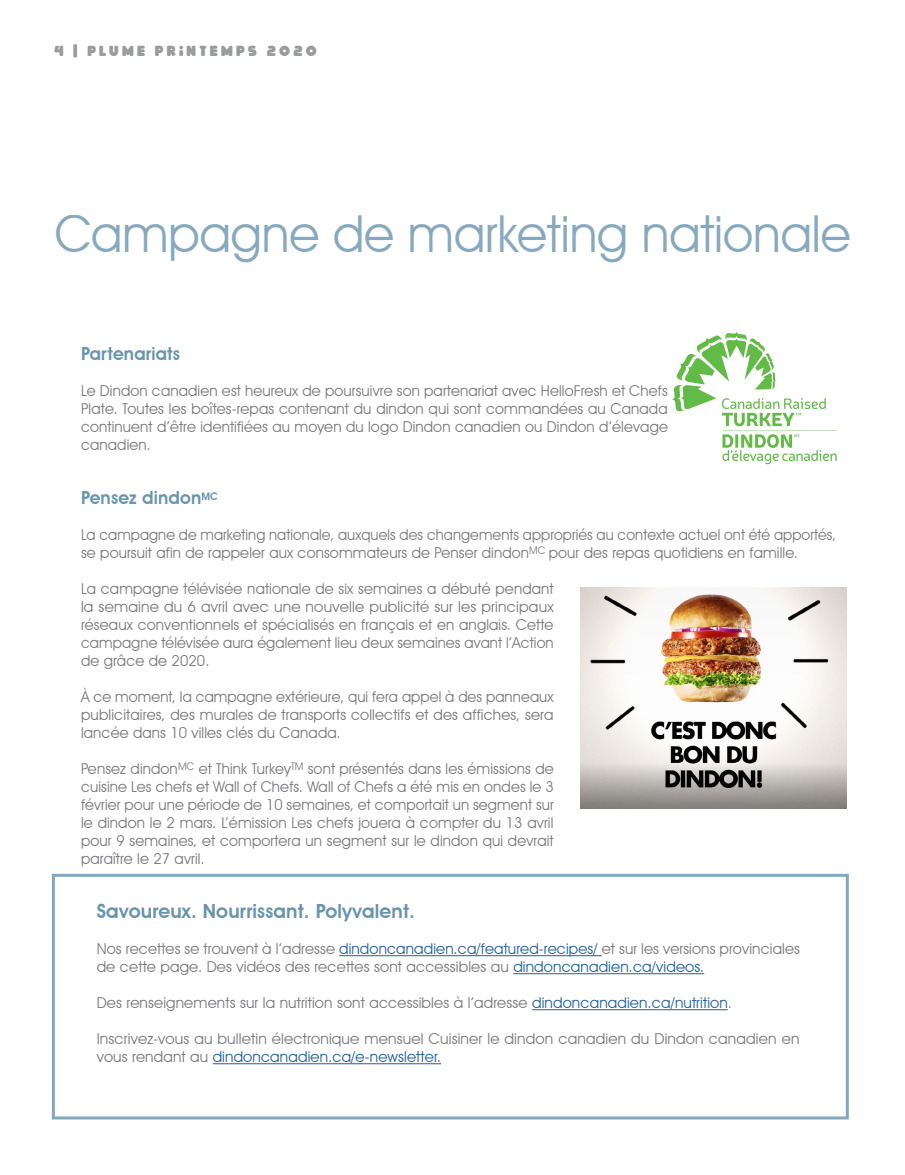
<style>
.page{position:relative;width:905px;height:1175px;background:#fff}
.page>*{position:absolute;margin:0;border:0;box-sizing:border-box;transform-origin:0 0}
.t1{font:51px "Avant Garde IT Cby BT";color:#6894ad}
.t2{font:600 19.5px "Avant Garde IT Cby BT";letter-spacing:.01em;color:#6894ad}
.t3{font:600 18px "Avant Garde IT Cby BT";letter-spacing:.01em;color:#6894ad}
.t4{font:15px/18px "Avant Garde IT Cby BT";letter-spacing:.01em;color:#77787b;text-align:justify}
.t5{font:15px/18px "Avant Garde IT Cby BT";letter-spacing:.01em;color:#77787b;scale:.96 1}
.t6{font:15px "Delicious";letter-spacing:.215em;color:#999b9c}
.s1{color:#215e9e}
</style>
<div class="page">
<svg style="left:672px;top:332px;width:165px;height:132px"></svg>
<img style="left:580px;top:588px;width:266px;height:220px">
<div style="left:52px;top:873px;width:796px;height:246px;border:3px solid #83a9bc"></div>
<hr style="left:339px;top:955px;width:262px;height:1px;background:#215e9e">
<hr style="left:513px;top:973px;width:191px;height:1px;background:#215e9e">
<hr style="left:532px;top:1009px;width:195px;height:1px;background:#215e9e">
<hr style="left:213px;top:1063px;width:228px;height:1px;background:#215e9e">
<p class="t6" style="left:54px;top:45px;width:264px">4 | PLUME PRINTEMPS 2020</p>
<h1 class="t1" style="left:54px;top:203px;width:798px">Campagne de marketing nationale</h1>
<p class="t3" style="left:81px;top:343px;width:100px">Partenariats</p>
<p class="t4" style="left:81px;top:382px;width:588px">Le Dindon canadien est heureux de poursuivre son partenariat avec HelloFresh et Chefs Plate. Toutes les boîtes-repas contenant du dindon qui sont commandées au Canada continuent d’être identifiées au moyen du logo Dindon canadien ou Dindon d’élevage canadien.</p>
<p class="t3" style="left:81px;top:487px;width:138px">Pensez dindon<sup>MC</sup></p>
<p class="t5" style="left:81px;top:526px;width:788px">La campagne de marketing nationale, auxquels des changements appropriés au contexte actuel ont été apportés, se poursuit afin de rappeler aux consommateurs de Penser dindon<sup>MC</sup> pour des repas quotidiens en famille.</p>
<p class="t4" style="left:81px;top:580px;width:474px">La campagne télévisée nationale de six semaines a débuté pendant la semaine du 6 avril avec une nouvelle publicité sur les principaux réseaux conventionnels et spécialisés en français et en anglais. Cette campagne télévisée aura également lieu deux semaines avant l’Action de grâce de 2020.</p>
<p class="t4" style="left:81px;top:688px;width:474px">À ce moment, la campagne extérieure, qui fera appel à des panneaux publicitaires, des murales de transports collectifs et des affiches, sera lancée dans 10 villes clés du Canada.</p>
<p class="t4" style="left:81px;top:760px;width:474px">Pensez dindon<sup>MC</sup> et Think Turkey<sup>TM</sup> sont présentés dans les émissions de cuisine Les chefs et Wall of Chefs. Wall of Chefs a été mis en ondes le 3 février pour une période de 10 semaines, et comportait un segment sur le dindon le 2 mars. L’émission Les chefs jouera à compter du 13 avril pour 9 semaines, et comportera un segment sur le dindon qui devrait paraître le 27 avril.</p>
<h2 class="t2" style="left:97px;top:899px;width:320px">Savoureux. Nourrissant. Polyvalent.</h2>
<p class="t4" style="left:97px;top:940px;width:704px">Nos recettes se trouvent à l’adresse <span class="s1">dindoncanadien.ca/featured-recipes/</span> et sur les versions provinciales de cette page. Des vidéos des recettes sont accessibles au <span class="s1">dindoncanadien.ca/videos.</span></p>
<p class="t4" style="left:97px;top:994px;width:636px">Des renseignements sur la nutrition sont accessibles à l’adresse <span class="s1">dindoncanadien.ca/nutrition</span>.</p>
<p class="t4" style="left:97px;top:1030px;width:704px">Inscrivez-vous au bulletin électronique mensuel Cuisiner le dindon canadien du Dindon canadien en vous rendant au <span class="s1">dindoncanadien.ca/e-newsletter.</span></p>
</div>
